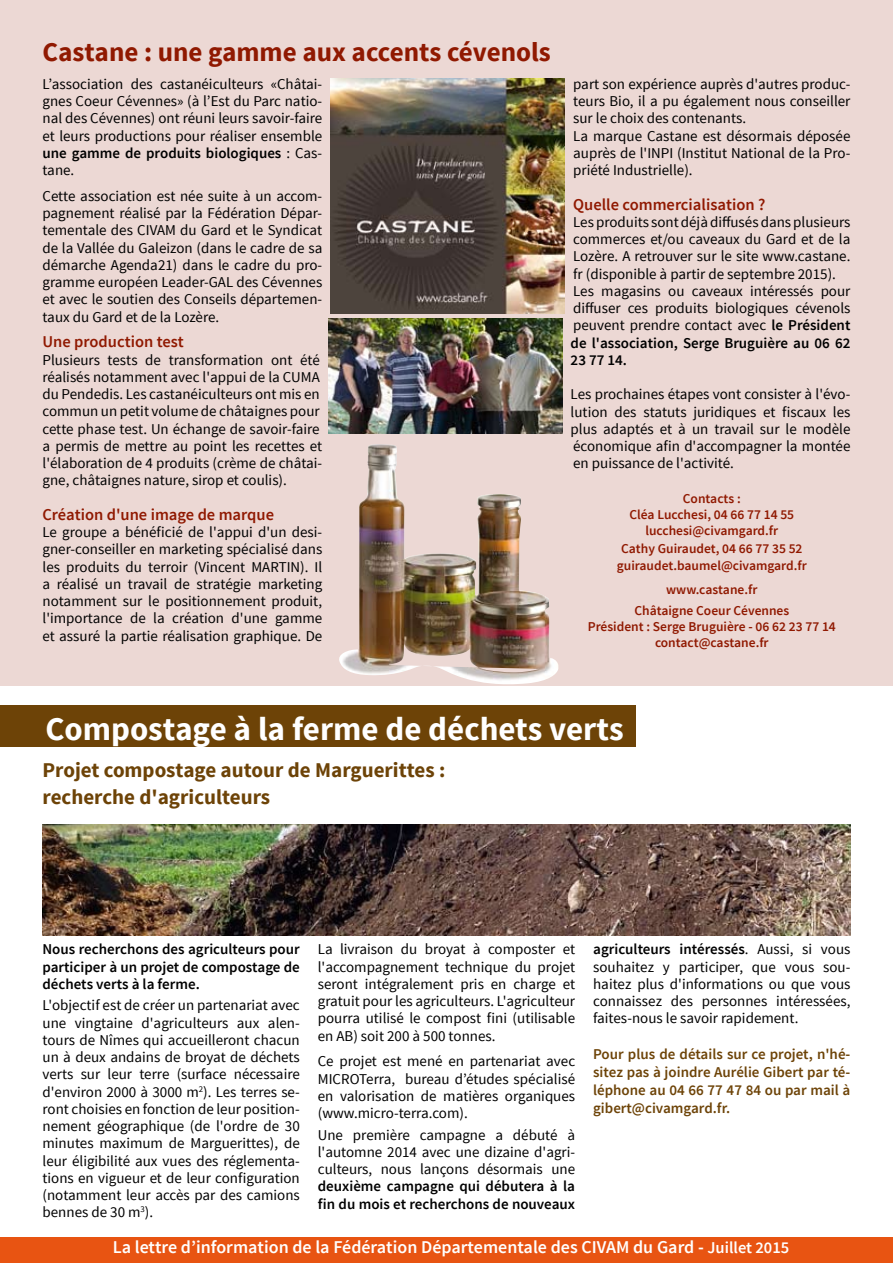
<style>
.page{position:relative;width:893px;height:1263px;background:#fff}
.page>*{position:absolute;margin:0;border:0;box-sizing:border-box;transform-origin:0 0}
.t1{font:700 33px "Source Sans Pro";color:#fff}
.t2{font:700 27px "Source Sans Pro";color:#901901}
.t3{font:700 21px/27px "Source Sans Pro";color:#6d4307}
.t4{font:600 18px "Source Sans Pro";color:#fff}
.t5{font:600 16.5px "Source Sans Pro";color:#901901}
.t6{font:15px/17.2px "Source Sans Pro";color:#000;text-align:justify}
.t7{font:600 15px/17.2px "Source Sans Pro";color:#000;text-align:justify}
.t8{font:600 15px/18px "Source Sans Pro";color:#6d4307;text-align:justify}
.t9{font:600 13.5px/16.2px "Source Sans Pro";color:#901901;text-align:center}
.s1{font-weight:600}
.s2{font-size:16.5px}
</style>
<div class="page">
<div style="left:0;top:1237px;width:893px;height:26px;background:#e85412"></div>
<div style="left:0;top:705px;width:636px;height:42px;background:#6d4307"></div>
<img style="left:43px;top:824px;width:807px;height:111px">
<div style="left:0;top:0;width:893px;height:685px;background:#ecd8d4"></div>
<img style="left:331px;top:79px;width:234px;height:234px">
<img style="left:339px;top:445px;width:219px;height:239px">
<img style="left:328px;top:319px;width:234px;height:115px">
<h2 class="t2" style="left:43px;top:35px;width:510px">Castane : une gamme aux accents cévenols</h2>
<p class="t6" style="left:43px;top:76px;width:281px">L’association des castanéiculteurs «Châtai&shy;gnes Coeur Cévennes» (à l’Est du Parc natio&shy;nal des Cévennes) ont réuni leurs savoir-faire et leurs productions pour réaliser ensemble <span class="s1">une gamme de produits biologiques</span> : Cas&shy;tane.</p>
<p class="t6" style="left:43px;top:188px;width:281px">Cette association est née suite à un accom&shy;pagnement réalisé par la Fédération Dépar&shy;tementale des CIVAM du Gard et le Syndicat de la Vallée du Galeizon (dans le cadre de sa démarche Agenda21) dans le cadre du pro&shy;gramme européen Leader-GAL des Cévennes et avec le soutien des Conseils départemen&shy;taux du Gard et de la Lozère.</p>
<p class="t5" style="left:43px;top:331px;width:143px">Une production test</p>
<p class="t6" style="left:43px;top:351px;width:281px;text-align:left">Plusieurs tests de transformation ont été réalisés notamment avec l'appui de la CUMA du Pendedis. Les castanéiculteurs ont mis en commun un petit volume de châtaignes pour cette phase test. Un échange de savoir-faire a permis de mettre au point les recettes et l'élaboration de 4 produits (crème de châtai&shy;gne, châtaignes nature, sirop et coulis).</p>
<p class="t5" style="left:43px;top:504px;width:233px">Création d'une image de marque</p>
<p class="t6" style="left:43px;top:524px;width:281px">Le groupe a bénéficié de l'appui d'un desi&shy;gner-conseiller en marketing spécialisé dans les produits du terroir (Vincent MARTIN). Il a réalisé un travail de stratégie marketing notamment sur le positionnement produit, l'importance de la création d'une gamme et assuré la partie réalisation graphique. De</p>
<p class="t6" style="left:573px;top:76px;width:279px;text-align:left">part son expérience auprès d'autres produc&shy;teurs Bio, il a pu également nous conseiller sur le choix des contenants.<br>La marque Castane est désormais déposée auprès de l'INPI (Institut National de la Pro&shy;priété Industrielle).</p>
<p class="t5" style="left:573px;top:194px;width:194px">Quelle commercialisation ?</p>
<p class="t6" style="left:571px;top:214px;width:281px;text-align:left">Les produits sont déjà diffusés dans plusieurs commerces et/ou caveaux du Gard et de la Lozère. A retrouver sur le site www.castane. fr (disponible à partir de septembre 2015).<br>Les magasins ou caveaux intéressés pour diffuser ces produits biologiques cévenols peuvent prendre contact avec <span class="s1">le Président de l'association, Serge Bruguière au 06 62<br>23 77 14.</span></p>
<p class="t6" style="left:571px;top:386px;width:281px">Les prochaines étapes vont consister à l'évo&shy;lution des statuts juridiques et fiscaux les plus adaptés et à un travail sur le modèle économique afin d'accompagner la montée en puissance de l'activité.</p>
<p class="t9" style="left:629px;top:490px;width:166px">Contacts :<br>Cléa Lucchesi, 04 66 77 14 55 lucchesi@civamgard.fr</p>
<p class="t9" style="left:617px;top:541px;width:191px">Cathy Guiraudet, 04 66 77 35 52 guiraudet.baumel@civamgard.fr</p>
<p class="t9" style="left:634px;top:580px;width:156px;line-height:20.4px">www.castane.fr<br>Châtaigne Coeur Cévennes</p>
<p class="t9" style="left:588px;top:619px;width:250px">Président : Serge Bruguière - 06 62 23 77 14 contact@castane.fr</p>
<h1 class="t1" style="left:45px;top:708px;width:580px">Compostage à la ferme de déchets verts</h1>
<h3 class="t3" style="left:43px;top:757px;width:404px">Projet compostage autour de Marguerittes : recherche d'agriculteurs</h3>
<p class="t7" style="left:43px;top:941px;width:259px">Nous recherchons des agriculteurs pour participer à un projet de compostage de déchets verts à la ferme.</p>
<p class="t6" style="left:43px;top:997px;width:259px">L'objectif est de créer un partenariat avec une vingtaine d'agriculteurs aux alen&shy;tours de Nîmes qui accueilleront chacun un à deux andains de broyat de déchets verts sur leur terre (surface nécessaire d'environ 2000 à 3000 m<sup>2</sup>). Les terres se&shy;ront choisies en fonction de leur position&shy;nement géographique (de l'ordre de 30 minutes maximum de Marguerittes), de leur éligibilité aux vues des réglementa&shy;tions en vigueur et de leur configuration (notamment leur accès par des camions bennes de 30 m<sup>3</sup>).</p>
<p class="t6" style="left:318px;top:941px;width:259px">La livraison du broyat à composter et l'accompagnement technique du projet seront intégralement pris en charge et gratuit pour les agriculteurs. L'agriculteur pourra utilisé le compost fini (utilisable en AB) soit 200 à 500 tonnes.</p>
<p class="t6" style="left:318px;top:1053px;width:259px">Ce projet est mené en partenariat avec MICROTerra, bureau d’études spécialisé en valorisation de matières organiques (www.micro-terra.com).</p>
<p class="t6" style="left:318px;top:1126px;width:259px">Une première campagne a débuté à l'automne 2014 avec une dizaine d'agri&shy;culteurs, nous lançons désormais une</p>
<p class="t7" style="left:318px;top:1178px;width:259px">deuxième campagne qui débutera à la fin du mois et recherchons de nouveaux</p>
<p class="t6" style="left:593px;top:941px;width:259px"><span class="s1">agriculteurs intéressés</span>. Aussi, si vous souhaitez y participer, que vous sou&shy;haitez plus d'informations ou que vous connaissez des personnes intéressées, faites-nous le savoir rapidement.</p>
<p class="t8" style="left:593px;top:1046px;width:259px">Pour plus de détails sur ce projet, n'hé&shy;sitez pas à joindre Aurélie Gibert par té&shy;léphone au 04 66 77 47 84 ou par mail à gibert@civamgard.fr.</p>
<p class="t4" style="left:113px;top:1235px;width:678px">La lettre d’information de la Fédération Départementale des CIVAM du Gard - <span class="s2">Juillet 2015</span></p>
</div>
